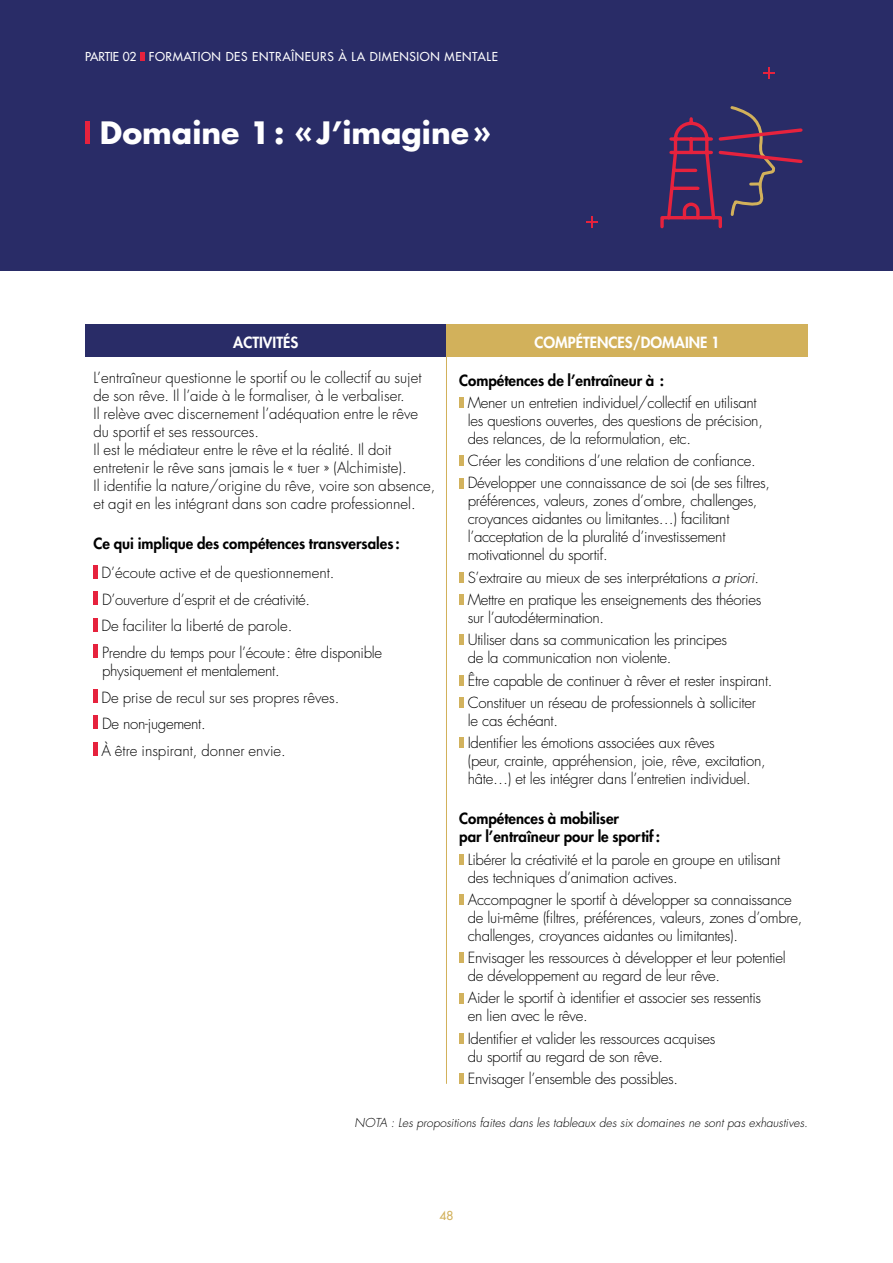
<style>
.page{position:relative;width:893px;height:1263px;background:#fff}
.page>*{position:absolute;margin:0;border:0;box-sizing:border-box;transform-origin:0 0}
.t1{font:700 30px "Futura Std";color:#fff}
.t2{font:300 15px/18px "Futura Std";letter-spacing:-.02em;color:#000}
.t3{font:300 15px/18px "Futura Std";color:#000}
.t4{font:800 15px/18px "Futura Std";color:#000}
.t5{font:800 15px "Futura Std";color:#fff}
.t6{font:italic 300 12px "Futura";color:#000}
.t7{font:500 12px "Futura Std";letter-spacing:.05em;color:#fff}
.t8{font:500 12px "Futura Std";color:#d2b15b}
.s1{font-family:"Futura";font-style:italic}
</style>
<div class="page">
<div style="left:0;top:0;width:893px;height:270px;background:#292c67"></div>
<svg style="left:141px;top:52px;width:4px;height:9px"></svg>
<div style="left:85px;top:122px;width:5px;height:22px;background:#e6223d"></div>
<svg style="left:763px;top:67px;width:12px;height:12px"></svg>
<svg style="left:587px;top:216px;width:11px;height:11px"></svg>
<div style="left:85px;top:324px;width:361px;height:32px;background:#292c67"></div>
<div style="left:446px;top:324px;width:362px;height:32px;background:#d2b15b"></div>
<hr style="left:446px;top:356px;width:1px;height:728px;background:#d2b15b">
<hr style="left:94px;top:565px;width:4px;height:14px;background:#e6223d">
<hr style="left:94px;top:591px;width:4px;height:14px;background:#e6223d">
<hr style="left:94px;top:618px;width:4px;height:14px;background:#e6223d">
<hr style="left:94px;top:644px;width:4px;height:14px;background:#e6223d">
<hr style="left:94px;top:689px;width:4px;height:14px;background:#e6223d">
<hr style="left:94px;top:715px;width:4px;height:14px;background:#e6223d">
<hr style="left:94px;top:742px;width:4px;height:14px;background:#e6223d">
<div style="left:459px;top:397px;width:5px;height:11px;background:#d2b25d"></div>
<div style="left:459px;top:456px;width:5px;height:10px;background:#d2b25d"></div>
<div style="left:459px;top:478px;width:5px;height:10px;background:#d2b25d"></div>
<div style="left:459px;top:572px;width:5px;height:11px;background:#d2b25d"></div>
<div style="left:459px;top:594px;width:5px;height:11px;background:#d2b25d"></div>
<div style="left:459px;top:635px;width:5px;height:10px;background:#d2b25d"></div>
<div style="left:459px;top:675px;width:5px;height:10px;background:#d2b25d"></div>
<div style="left:459px;top:697px;width:5px;height:11px;background:#d2b25d"></div>
<div style="left:459px;top:737px;width:5px;height:11px;background:#d2b25d"></div>
<div style="left:459px;top:854px;width:5px;height:10px;background:#d2b25d"></div>
<div style="left:459px;top:894px;width:5px;height:11px;background:#d2b25d"></div>
<div style="left:459px;top:952px;width:5px;height:11px;background:#d2b25d"></div>
<div style="left:459px;top:993px;width:5px;height:10px;background:#d2b25d"></div>
<div style="left:459px;top:1033px;width:5px;height:10px;background:#d2b25d"></div>
<div style="left:459px;top:1073px;width:5px;height:11px;background:#d2b25d"></div>
<svg style="left:660px;top:106px;width:143px;height:123px"></svg>
<p class="t7" style="left:85px;top:49px;width:414px">PARTIE 02 FORMATION DES ENTRAÎNEURS À LA DIMENSION MENTALE</p>
<h1 class="t1" style="left:100px;top:113px;width:393px">Domaine 1: «J’imagine»</h1>
<p class="t5" style="left:233px;top:333px;width:67px">ACTIVITÉS</p>
<p class="t5" style="left:535px;top:333px;width:187px">COMPÉTENCES/DOMAINE 1</p>
<p class="t3" style="left:94px;top:369px;width:343px">L’entraîneur questionne le sportif ou le collectif au sujet de son rêve. Il l’aide à le formaliser, à le verbaliser.<br>Il relève avec discernement l’adéquation entre le rêve du sportif et ses ressources.<br>Il est le médiateur entre le rêve et la réalité. Il doit entretenir le rêve sans jamais le « tuer » (Alchimiste).<br>Il identifie la nature/origine du rêve, voire son absence, et agit en les intégrant dans son cadre professionnel.</p>
<p class="t4" style="left:94px;top:534px;width:308px">Ce qui implique des compétences transversales :</p>
<p class="t2" style="left:101px;top:560px;width:282px;line-height:26.5px">D’écoute active et de questionnement.<br>D’ouverture d’esprit et de créativité.<br>De faciliter la liberté de parole.<br>Prendre du temps pour l’écoute: être disponible</p>
<p class="t3" style="left:101px;top:658px;width:240px;line-height:26.5px">physiquement et mentalement.<br>De prise de recul sur ses propres rêves.<br>De non-jugement.<br>À être inspirant, donner envie.</p>
<p class="t4" style="left:459px;top:371px;width:207px">Compétences de l’entraîneur à :</p>
<p class="t2" style="left:468px;top:394px;width:297px">Mener un entretien individuel/collectif en utilisant les questions ouvertes, des questions de précision, des relances, de la reformulation, etc.</p>
<p class="t2" style="left:468px;top:450px;width:304px;line-height:22.2px">Créer les conditions d’une relation de confiance.<br>Développer une connaissance de soi (de ses filtres,</p>
<p class="t2" style="left:468px;top:492px;width:291px">préférences, valeurs, zones d’ombre, challenges, croyances aidantes ou limitantes…) facilitant l’acceptation de la pluralité d’investissement motivationnel du sportif.</p>
<p class="t2" style="left:468px;top:567px;width:295px;line-height:22.2px">S’extraire au mieux de ses interprétations <span class="s1">a priori</span>.<br>Mettre en pratique les enseignements des théories</p>
<p class="t2" style="left:468px;top:607px;width:261px;line-height:22.2px">sur l’autodétermination.<br>Utiliser dans sa communication les principes</p>
<p class="t2" style="left:468px;top:647px;width:306px;line-height:22.2px">de la communication non violente.<br>Être capable de continuer à rêver et rester inspirant.<br>Constituer un réseau de professionnels à solliciter</p>
<p class="t2" style="left:468px;top:710px;width:249px;line-height:22.2px">le cas échéant.<br>Identifier les émotions associées aux rêves</p>
<p class="t2" style="left:468px;top:752px;width:299px">(peur, crainte, appréhension, joie, rêve, excitation, hâte…) et les intégrer dans l’entretien individuel.</p>
<p class="t4" style="left:459px;top:810px;width:202px">Compétences à mobiliser<br>par l’entraîneur pour le sportif:</p>
<p class="t2" style="left:468px;top:850px;width:314px">Libérer la créativité et la parole en groupe en utilisant des techniques d’animation actives.</p>
<p class="t2" style="left:468px;top:891px;width:336px">Accompagner le sportif à développer sa connaissance de lui-même (filtres, préférences, valeurs, zones d’ombre, challenges, croyances aidantes ou limitantes).</p>
<p class="t2" style="left:468px;top:949px;width:319px">Envisager les ressources à développer et leur potentiel de développement au regard de leur rêve.</p>
<p class="t2" style="left:468px;top:989px;width:295px">Aider le sportif à identifier et associer ses ressentis en lien avec le rêve.</p>
<p class="t2" style="left:468px;top:1029px;width:249px">Identifier et valider les ressources acquises du sportif au regard de son rêve.</p>
<p class="t2" style="left:468px;top:1070px;width:212px">Envisager l’ensemble des possibles.</p>
<p class="t6" style="left:355px;top:1115px;width:455px">NOTA : Les propositions faites dans les tableaux des six domaines ne sont pas exhaustives.</p>
<p class="t8" style="left:440px;top:1208px;width:15px">48</p>
</div>
